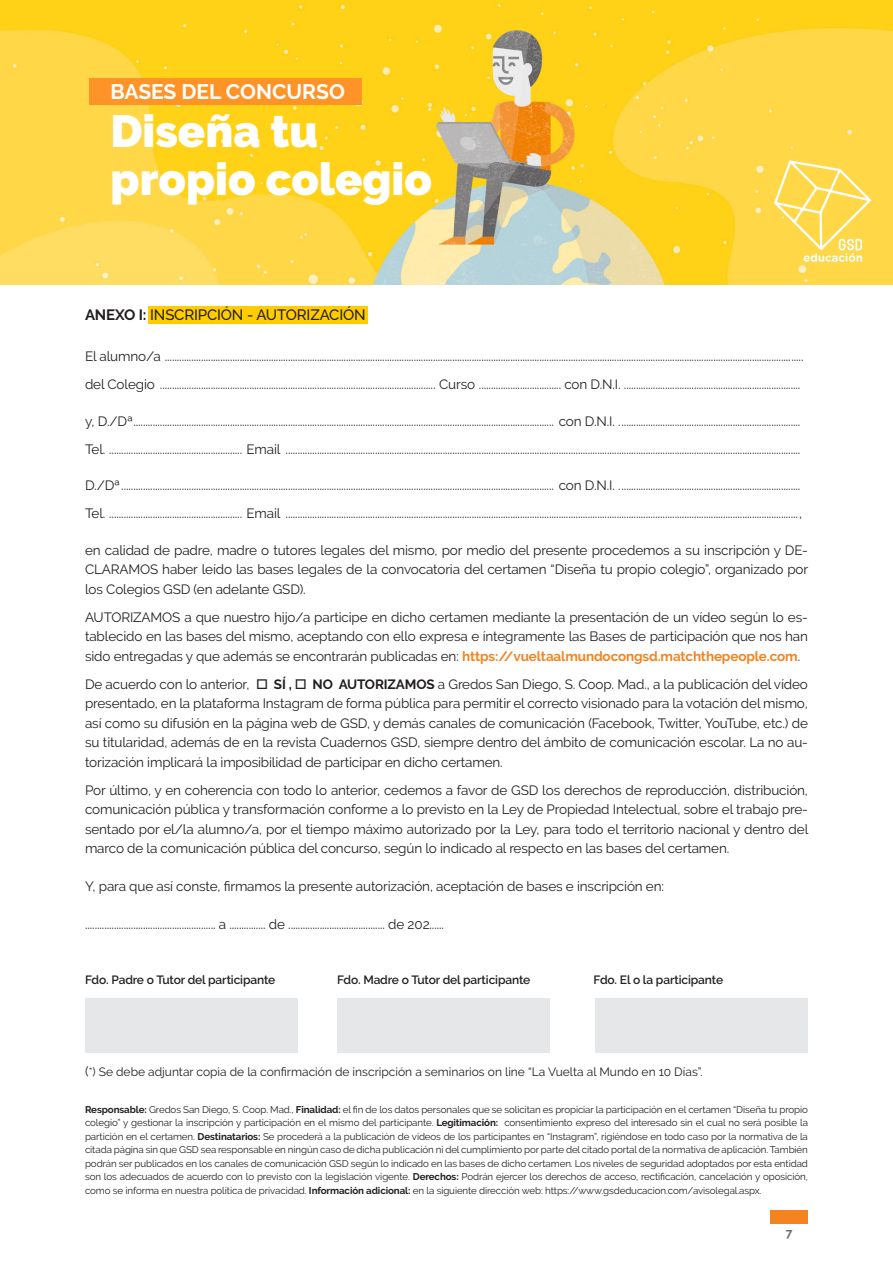
<style>
.page{position:relative;width:893px;height:1263px;background:#fff}
.page>*{position:absolute;margin:0;border:0;box-sizing:border-box;transform-origin:0 0}
.t1{font:900 45px/48px "Raleway";color:#fff}
.t2{font:700 21px "Raleway";color:#fff}
.texto_corrido{font:500 15px "Raleway";letter-spacing:-.01em;color:#231f20}
.texto_corrido-2{font:13.5px/19.5px "Raleway";letter-spacing:-.01em;color:#231f20;text-align:justify}
.texto_corrido-3{font:12px "Raleway";color:#231f20}
.texto_corrido-4{font:600 12px "Raleway";letter-spacing:-.01em;color:#231f20}
.t3{font:700 12px "Raleway";color:#6c6d70}
.texto_corrido-5{font:9.75px/13.5px "Raleway";letter-spacing:-.01em;color:#231f20;text-align:justify}
.s1{font-weight:700}
.s2{font-weight:700;color:#f58420}
.s3{font-size:13.5px}
</style>
<div class="page">
<img style="left:0;top:0;width:893px;height:285px">
<div style="left:89px;top:79px;width:272px;height:26px;background:#fe9327"></div>
<div style="left:771px;top:1210px;width:37px;height:14px;background:#f58420"></div>
<svg style="left:774px;top:160px;width:97px;height:102px;background:#fedd63"></svg>
<div style="left:148px;top:307px;width:220px;height:17px;background:#fc0"></div>
<div style="left:85px;top:998px;width:213px;height:54px;background:#e6e7e9"></div>
<div style="left:337px;top:998px;width:213px;height:54px;background:#e6e7e9"></div>
<div style="left:595px;top:998px;width:213px;height:54px;background:#e6e7e9"></div>
<h2 class="t2" style="left:111px;top:79px;width:236px">BASES DEL CONCURSO</h2>
<h1 class="t1" style="left:111px;top:107px;width:323px">Diseña tu propio colegio</h1>
<p class="texto_corrido" style="left:85px;top:306px;width:282px"><span class="s1">ANEXO I:</span> INSCRIPCIÓN - AUTORIZACIÓN</p>
<p class="texto_corrido-2" style="left:85px;top:346px;width:720px">El alumno/a ........................................................................................................................................................................................................................................................................</p>
<p class="texto_corrido-2" style="left:85px;top:374px;width:717px">del Colegio .................................................................................................................. Curso .................................. con D.N.I. .........................................................................</p>
<p class="texto_corrido-2" style="left:85px;top:411px;width:717px">y, D./Dª.............................................................................................................................................................................. con D.N.I. ...........................................................................</p>
<p class="texto_corrido-2" style="left:85px;top:439px;width:717px">Tel. ....................................................... Email .....................................................................................................................................................................................................................</p>
<p class="texto_corrido-2" style="left:85px;top:475px;width:717px">D./Dª................................................................................................................................................................................... con D.N.I. ...........................................................................</p>
<p class="texto_corrido-2" style="left:85px;top:503px;width:719px">Tel. ....................................................... Email ....................................................................................................................................................................................................................,</p>
<p class="texto_corrido-2" style="left:85px;top:540px;width:725px">en calidad de padre, madre o tutores legales del mismo, por medio del presente procedemos a su inscripción y DE-CLARAMOS haber leído las bases legales de la convocatoria del certamen “Diseña tu propio colegio”, organizado por los Colegios GSD (en adelante GSD).</p>
<p class="texto_corrido-2" style="left:85px;top:607px;width:724px">AUTORIZAMOS a que nuestro hijo/a participe en dicho certamen mediante la presentación de un vídeo según lo es&shy;tablecido en las bases del mismo, aceptando con ello expresa e íntegramente las Bases de participación que nos han sido entregadas y que además se encontrarán publicadas en: <span class="s2">https://vueltaalmundocongsd.matchthepeople.com</span>.</p>
<p class="texto_corrido-2" style="left:85px;top:674px;width:724px">De acuerdo con lo anterior, □ <span class="s1">SÍ □,</span> □ <span class="s1">NO AUTORIZAMOS</span> a Gredos San Diego, S. Coop. Mad., a la publicación del vídeo presentado, en la plataforma Instagram de forma pública para permitir el correcto visionado para la votación del mismo, así como su difusión en la página web de GSD, y demás canales de comunicación (Facebook, Twitter, YouTube, etc.) de su titularidad, además de en la revista Cuadernos GSD, siempre dentro del ámbito de comunicación escolar. La no au&shy;torización implicará la imposibilidad de participar en dicho certamen.</p>
<p class="texto_corrido-2" style="left:85px;top:780px;width:725px">Por último, y en coherencia con todo lo anterior, cedemos a favor de GSD los derechos de reproducción, distribución, comunicación pública y transformación conforme a lo previsto en la Ley de Propiedad Intelectual, sobre el trabajo pre&shy;sentado por el/la alumno/a, por el tiempo máximo autorizado por la Ley, para todo el territorio nacional y dentro del marco de la comunicación pública del concurso, según lo indicado al respecto en las bases del certamen.</p>
<p class="texto_corrido-2" style="left:85px;top:877px;width:580px">Y, para que así conste, firmamos la presente autorización, aceptación de bases e inscripción en:</p>
<p class="texto_corrido-2" style="left:85px;top:915px;width:361px">...................................................... a ............... de ........................................ de 202......</p>
<p class="texto_corrido-4" style="left:85px;top:973px;width:192px">Fdo. Padre o Tutor del participante</p>
<p class="texto_corrido-4" style="left:337px;top:973px;width:195px">Fdo. Madre o Tutor del participante</p>
<p class="texto_corrido-4" style="left:594px;top:973px;width:131px">Fdo. El o la participante</p>
<p class="texto_corrido-3" style="left:85px;top:1065px;width:619px"><span class="s3">(</span>*) Se debe adjuntar copia de la confirmación de inscripción a seminarios on line “La Vuelta al Mundo en 10 Días”.</p>
<p class="texto_corrido-5" style="left:85px;top:1102px;width:724px"><span class="s1">Responsable:</span> Gredos San Diego, S. Coop. Mad., <span class="s1">Finalidad:</span> el fin de los datos personales que se solicitan es propiciar la participación en el certamen “Diseña tu propio colegio” y gestionar la inscripción y participación en el mismo del participante. <span class="s1">Legitimación:</span> consentimiento expreso del interesado sin el cual no será posible la partición en el certamen. <span class="s1">Destinatarios:</span> Se procederá a la publicación de videos de los participantes en “Instagram”, rigiéndose en todo caso por la normativa de la citada página sin que GSD sea responsable en ningún caso de dicha publicación ni del cumplimiento por parte del citado portal de la normativa de aplicación. También podrán ser publicados en los canales de comunicación GSD según lo indicado en las bases de dicho certamen. Los niveles de seguridad adoptados por esta entidad son los adecuados de acuerdo con lo previsto con la legislación vigente. <span class="s1">Derechos:</span> Podrán ejercer los derechos de acceso, rectificación, cancelación y oposición, como se informa en nuestra política de privacidad. <span class="s1">Información adicional:</span> en la siguiente dirección web: https://www.gsdeducacion.com/avisolegal.aspx.</p>
<p class="t3" style="left:786px;top:1226px;width:8px">7</p>
</div>
